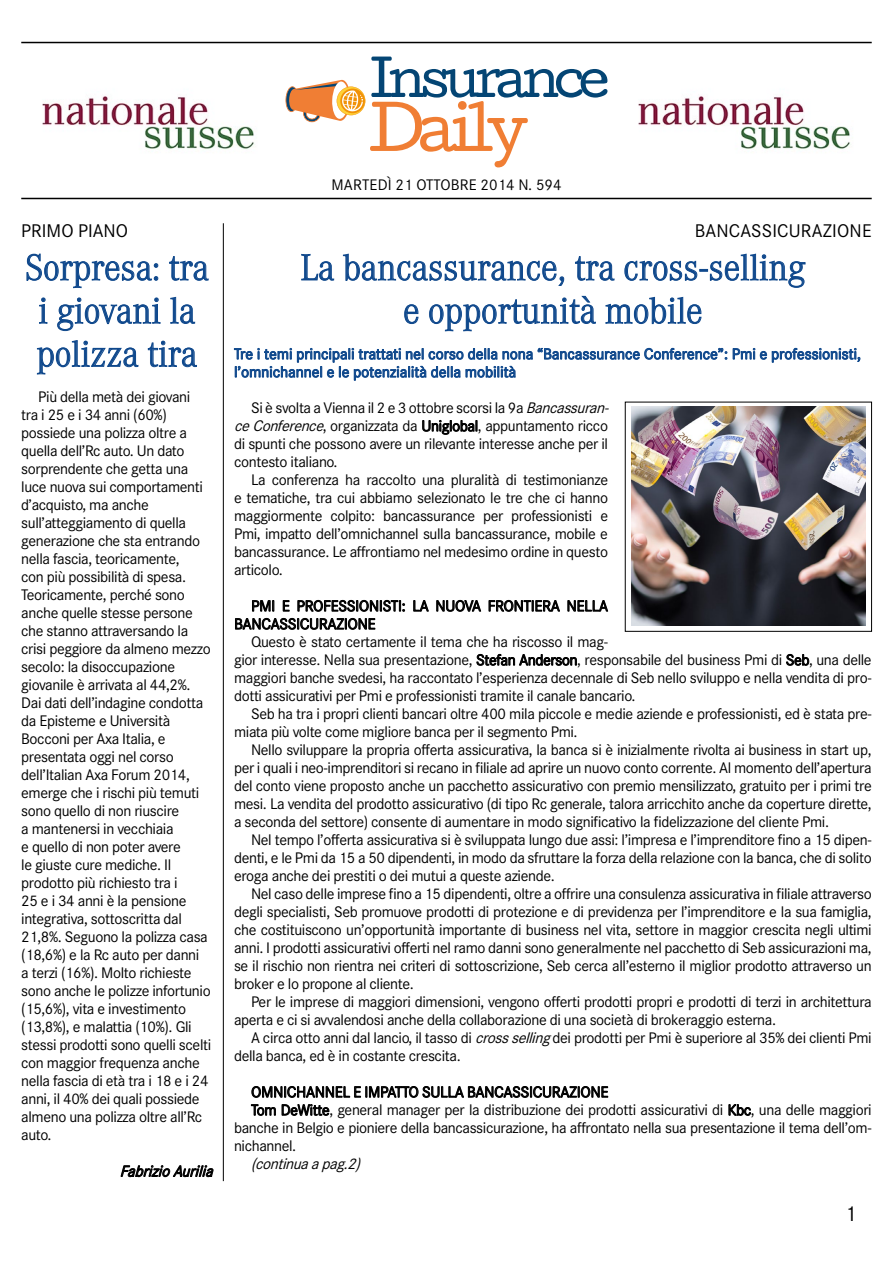
<style>
.page{position:relative;width:893px;height:1263px;background:#fff}
.page>*{position:absolute;margin:0;border:0;box-sizing:border-box;transform-origin:0 0}
.t1{font:300 36px/43.2px "Corporate A";color:#0f488c;text-align:center;scale:.95 1}
.t2{font:21px "Corporate S";color:#000}
.t3{font:18px "Corporate S";letter-spacing:.01em;color:#000}
.t4{font:15px/18px "Corporate S";letter-spacing:-.025em;color:#000}
.t5{font:15px/18px "Corporate S";color:#0f488c}
.t6{font:italic 15px "Corporate S";color:#000}
.t7{font:15px "Corporate S";letter-spacing:.01em;color:#000}
.s1{font-style:italic}
</style>
<div class="page">
<svg style="left:285px;top:57px;width:322px;height:110px"></svg>
<hr style="left:21px;top:42px;width:851px;height:1px;background:#000">
<hr style="left:21px;top:198px;width:851px;height:1px;background:#000">
<img style="left:42px;top:96px;width:212px;height:53px">
<img style="left:638px;top:96px;width:212px;height:53px">
<svg style="left:26px;top:253px;width:133px;height:35px"></svg>
<svg style="left:169px;top:256px;width:40px;height:25px"></svg>
<svg style="left:39px;top:297px;width:9px;height:27px"></svg>
<svg style="left:57px;top:297px;width:104px;height:34px"></svg>
<svg style="left:170px;top:296px;width:25px;height:28px"></svg>
<svg style="left:37px;top:340px;width:102px;height:35px"></svg>
<svg style="left:148px;top:340px;width:49px;height:27px"></svg>
<svg style="left:120px;top:1165px;width:94px;height:12px"></svg>
<hr style="left:223px;top:223px;width:1px;height:958px;background:#000">
<svg style="left:301px;top:254px;width:33px;height:27px"></svg>
<svg style="left:343px;top:253px;width:221px;height:33px"></svg>
<svg style="left:575px;top:256px;width:40px;height:25px"></svg>
<svg style="left:624px;top:253px;width:182px;height:35px"></svg>
<svg style="left:404px;top:304px;width:15px;height:20px"></svg>
<svg style="left:429px;top:295px;width:167px;height:37px"></svg>
<svg style="left:605px;top:296px;width:97px;height:29px"></svg>
<svg style="left:234px;top:347px;width:627px;height:34px"></svg>
<svg style="left:422px;top:420px;width:55px;height:15px"></svg>
<svg style="left:252px;top:600px;width:22px;height:12px"></svg>
<svg style="left:283px;top:600px;width:7px;height:12px"></svg>
<svg style="left:297px;top:600px;width:109px;height:12px"></svg>
<svg style="left:413px;top:600px;width:16px;height:12px"></svg>
<svg style="left:436px;top:600px;width:46px;height:12px"></svg>
<svg style="left:488px;top:600px;width:72px;height:12px"></svg>
<svg style="left:567px;top:600px;width:42px;height:12px"></svg>
<svg style="left:235px;top:618px;width:141px;height:12px"></svg>
<svg style="left:476px;top:654px;width:101px;height:12px"></svg>
<svg style="left:786px;top:654px;width:23px;height:12px"></svg>
<svg style="left:251px;top:1086px;width:357px;height:30px"></svg>
<svg style="left:728px;top:1104px;width:23px;height:12px"></svg>
<img style="left:631px;top:407px;width:234px;height:218px">
<p class="t3" style="left:21px;top:220px;width:108px">PRIMO PIANO</p>
<h1 class="t1" style="left:25px;top:246px;width:195px">Sorpresa: tra i giovani la polizza tira</h1>
<p class="t4" style="left:21px;top:388px;width:191px;text-indent:17px">Più della metà dei giovani<br>tra i 25 e i 34 anni (60%) possiede una polizza oltre a quella dell’Rc auto. Un dato sorprendente che getta una luce nuova sui comportamenti d’acquisto, ma anche sull’atteggiamento di quella generazione che sta entrando nella fascia, teoricamente,<br>con più possibilità di spesa.<br>Teoricamente, perché sono anche quelle stesse persone che stanno attraversando la crisi peggiore da almeno mezzo secolo: la disoccupazione giovanile è arrivata al 44,2%.<br>Dai dati dell’indagine condotta da Episteme e Università<br>Bocconi per Axa Italia, e presentata oggi nel corso dell’Italian Axa Forum 2014, emerge che i rischi più temuti sono quello di non riuscire<br>a mantenersi in vecchiaia<br>e quello di non poter avere<br>le giuste cure mediche. Il prodotto più richiesto tra i<br>25 e i 34 anni è la pensione integrativa, sottoscritta dal<br>21,8%. Seguono la polizza casa (18,6%) e la Rc auto per danni<br>a terzi (16%). Molto richieste sono anche le polizze infortunio (15,6%), vita e investimento (13,8%), e malattia (10%). Gli stessi prodotti sono quelli scelti con maggior frequenza anche nella fascia di età tra i 18 e i 24 anni, il 40% dei quali possiede almeno una polizza oltre all’Rc auto.</p>
<p class="t6" style="left:120px;top:1162px;width:99px">FabrizioAurilia</p>
<p class="t7" style="left:332px;top:176px;width:231px">MARTEDÌ 21 OTTOBRE 2014 N. 594</p>
<p class="t3" style="left:695px;top:220px;width:178px">BANCASSICURAZIONE</p>
<h1 class="t1" style="left:300px;top:246px;width:533px">La bancassurance, tra cross-selling e opportunità mobile</h1>
<p class="t5" style="left:234px;top:345px;width:628px">Tre i temi principali trattati nel corso della nona “Bancassurance Conference”: Pmi e professionisti, l’omnichannel e le potenzialità della mobilità</p>
<p class="t4" style="left:234px;top:399px;width:380px;text-indent:17px">Si è svolta a Vienna il 2 e 3 ottobre scorsi la 9a <span class="s1">Bancassuran&shy;ceConference</span>, organizzata da Uniglobal, appuntamento ricco di spunti che possono avere un rilevante interesse anche per il contesto italiano.</p>
<p class="t4" style="left:234px;top:471px;width:375px;text-align:justify;text-indent:17px">La conferenza ha raccolto una pluralità di testimonianze e tematiche, tra cui abbiamo selezionato le tre che ci hanno maggiormente colpito: bancassurance per professionisti e Pmi, impatto dell’omnichannel sulla bancassurance, mobile e bancassurance. Le affrontiamo nel medesimo ordine in questo articolo.</p>
<p class="t4" style="left:234px;top:597px;width:375px;text-indent:17px">PMI E PROFESSIONISTI: LA NUOVA FRONTIERA NELLA<br>BANCASSICURAZIONE</p>
<p class="t4" style="left:234px;top:633px;width:639px;text-indent:17px">Questo è stato certamente il tema che ha riscosso il mag-<br>gior interesse. Nella sua presentazione, Stefan Anderson, responsabile del business Pmi di Seb, una delle maggiori banche svedesi, ha raccontato l’esperienza decennale di Seb nello sviluppo e nella vendita di pro&shy;dotti assicurativi per Pmi e professionisti tramite il canale bancario.</p>
<p class="t4" style="left:234px;top:705px;width:639px;text-indent:17px">Seb ha tra i propri clienti bancari oltre 400 mila piccole e medie aziende e professionisti, ed è stata pre&shy;miata più volte come migliore banca per il segmento Pmi.</p>
<p class="t4" style="left:234px;top:741px;width:639px;text-align:justify;text-indent:17px">Nello sviluppare la propria offerta assicurativa, la banca si è inizialmente rivolta ai business in start up, per i quali i neo-imprenditori si recano in filiale ad aprire un nuovo conto corrente. Al momento dell’apertura del conto viene proposto anche un pacchetto assicurativo con premio mensilizzato, gratuito per i primi tre mesi. La vendita del prodotto assicurativo (di tipo Rc generale, talora arricchito anche da coperture dirette, a seconda del settore) consente di aumentare in modo significativo la fidelizzazione del cliente Pmi.</p>
<p class="t4" style="left:234px;top:831px;width:639px;text-align:justify;text-indent:17px">Nel tempo l’offerta assicurativa si è sviluppata lungo due assi: l’impresa e l’imprenditore fino a 15 dipen&shy;denti, e le Pmi da 15 a 50 dipendenti, in modo da sfruttare la forza della relazione con la banca, che di solito eroga anche dei prestiti o dei mutui a queste aziende.</p>
<p class="t4" style="left:234px;top:885px;width:639px;text-align:justify;text-indent:17px">Nel caso delle imprese fino a 15 dipendenti, oltre a offrire una consulenza assicurativa in filiale attraverso degli specialisti, Seb promuove prodotti di protezione e di previdenza per l’imprenditore e la sua famiglia, che costituiscono un’opportunità importante di business nel vita, settore in maggior crescita negli ultimi anni. I prodotti assicurativi offerti nel ramo danni sono generalmente nel pacchetto di Seb assicurazioni ma, se il rischio non rientra nei criteri di sottoscrizione, Seb cerca all’esterno il miglior prodotto attraverso un broker e lo propone al cliente.</p>
<p class="t4" style="left:234px;top:993px;width:639px;text-indent:17px">Per le imprese di maggiori dimensioni, vengono offerti prodotti propri e prodotti di terzi in architettura aperta e ci si avvalendosi anche della collaborazione di una società di brokeraggio esterna.</p>
<p class="t4" style="left:234px;top:1029px;width:639px;text-indent:17px">A circa otto anni dal lancio, il tasso di <span class="s1">crossselling</span>dei prodotti per Pmi è superiore al 35% dei clienti Pmi della banca, ed è in costante crescita.</p>
<p class="t4" style="left:251px;top:1083px;width:359px">OMNICHANNEL E IMPATTO SULLA BANCASSICURAZIONE</p>
<p class="t4" style="left:251px;top:1101px;width:622px">Tom DeWitte, general manager per la distribuzione dei prodotti assicurativi di Kbc, una delle maggiori</p>
<p class="t4" style="left:234px;top:1119px;width:639px">banche in Belgio e pioniere della bancassicurazione, ha affrontato nella sua presentazione il tema dell’om-</p>
<p class="t4" style="left:234px;top:1137px;width:64px">nichannel.</p>
<p class="t6" style="left:251px;top:1155px;width:115px">(continuaapag.2)</p>
<h2 class="t2" style="left:845px;top:1201px;width:13px">1</h2>
</div>
